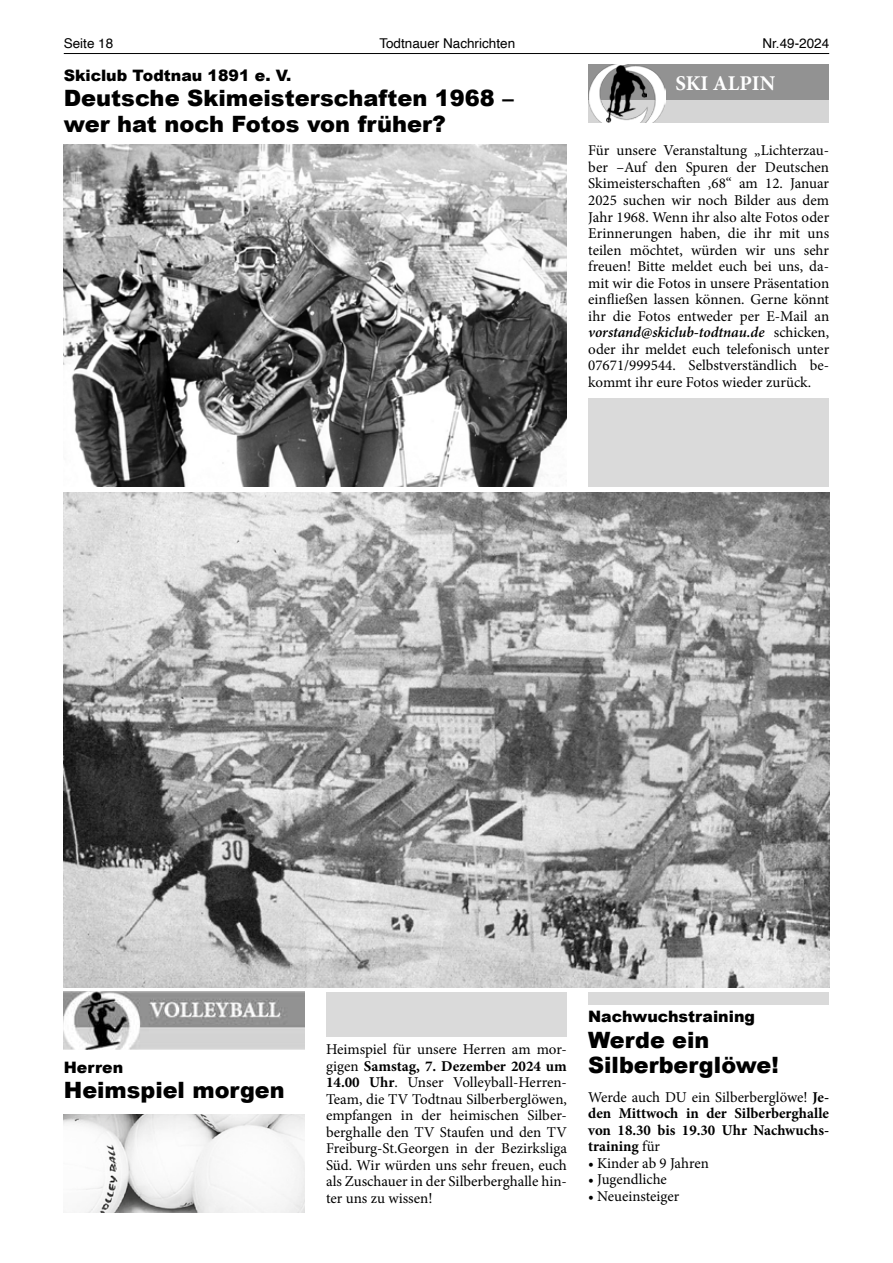
<style>
.page{position:relative;width:893px;height:1263px;background:#fff}
.page>*{position:absolute;margin:0;border:0;box-sizing:border-box;transform-origin:0 0}
.t1{font:900 22.5px/25.5px "Arial";color:#000}
.t2{font:700 21px "Minion Pro";color:#fff}
.t3{font:900 15.75px "Arial";color:#000}
.t4{font:15px/16.5px "Minion Pro";color:#000;text-align:justify}
.t5{font:700 15px/16.5px "Minion Pro";color:#000;text-align:justify}
.t6{font:13.5px "Helvetica";color:#000}
.s1{font-weight:600;font-style:italic}
.s2{font-weight:700}
.s3{font-weight:400}
</style>
<div class="page">
<hr style="left:64px;top:53px;width:765px;height:1px;background:#000">
<div style="left:588px;top:65px;width:241px;height:57px;background:#d5d5d5"></div>
<div style="left:588px;top:65px;width:241px;height:35px;background:#929292"></div>
<img style="left:588px;top:67px;width:78px;height:55px">
<img style="left:606px;top:65px;width:41px;height:57px">
<img style="left:64px;top:145px;width:503px;height:342px">
<img style="left:64px;top:492px;width:765px;height:496px">
<div style="left:588px;top:398px;width:241px;height:89px;background:#dadada"></div>
<img style="left:64px;top:992px;width:241px;height:57px">
<div style="left:588px;top:992px;width:241px;height:13px;background:#dadada"></div>
<div style="left:326px;top:992px;width:241px;height:44px;background:#dadada"></div>
<img style="left:64px;top:1115px;width:241px;height:98px">
<p class="t6" style="left:64px;top:33px;width:51px">Seite 18</p>
<p class="t6" style="left:379px;top:33px;width:137px">Todtnauer Nachrichten</p>
<p class="t6" style="left:762px;top:33px;width:68px">Nr.49-2024</p>
<p class="t3" style="left:64px;top:64px;width:229px">Skiclub Todtnau 1891 e. V.</p>
<h1 class="t1" style="left:64px;top:85px;width:451px">Deutsche Skimeisterschaften 1968 – wer hat noch Fotos von früher?</h1>
<h2 class="t2" style="left:675px;top:68px;width:101px">SKI ALPIN</h2>
<p class="t4" style="left:588px;top:143px;width:242px">Für unsere Veranstaltung „Lichterzau&shy;ber –Auf den Spuren der Deutschen Skimeisterschaften ‚68“ am 12. Januar 2025 suchen wir noch Bilder aus dem Jahr 1968. Wenn ihr also alte Fotos oder Erinnerungen haben, die ihr mit uns teilen möchtet, würden wir uns sehr freuen! Bitte meldet euch bei uns, da&shy;mit wir die Fotos in unsere Präsentation einfließen lassen können. Gerne könnt ihr die Fotos entweder per E-Mail an <span class="s1">vorstand@skiclub-todtnau.de</span> schicken, oder ihr meldet euch telefonisch unter 07671/999544. Selbstverständlich be&shy;kommt ihr eure Fotos wieder zurück.</p>
<p class="t3" style="left:64px;top:1056px;width:61px">Herren</p>
<h1 class="t1" style="left:64px;top:1077px;width:222px">Heimspiel morgen</h1>
<p class="t4" style="left:326px;top:1041px;width:242px">Heimspiel für unsere Herren am mor&shy;gigen <span class="s2">Samstag, 7. Dezember 2024 um 14.00 Uhr</span>. Unser Volleyball-Herren-Team, die TV Todtnau Silberberglöwen, empfangen in der heimischen Silber&shy;berghalle den TV Staufen und den TV Freiburg-St.Georgen in der Bezirksliga Süd. Wir würden uns sehr freuen, euch als Zuschauer in der Silberberghalle hin&shy;ter uns zu wissen!</p>
<p class="t3" style="left:588px;top:1005px;width:168px">Nachwuchstraining</p>
<h1 class="t1" style="left:588px;top:1026px;width:192px">Werde ein<br>Silberberglöwe!</h1>
<p class="t5" style="left:588px;top:1088px;width:242px"><span class="s3">Werde auch DU ein Silberberglöwe!</span> Je&shy;den Mittwoch in der Silberberghalle von 18.30 bis 19.30 Uhr Nachwuchs&shy;training <span class="s3">für</span></p>
<p class="t4" style="left:588px;top:1155px;width:122px">• Kinder ab 9 Jahren</p>
<p class="t4" style="left:588px;top:1171px;width:80px">• Jugendliche</p>
<p class="t4" style="left:588px;top:1188px;width:93px">• Neueinsteiger</p>
</div>
